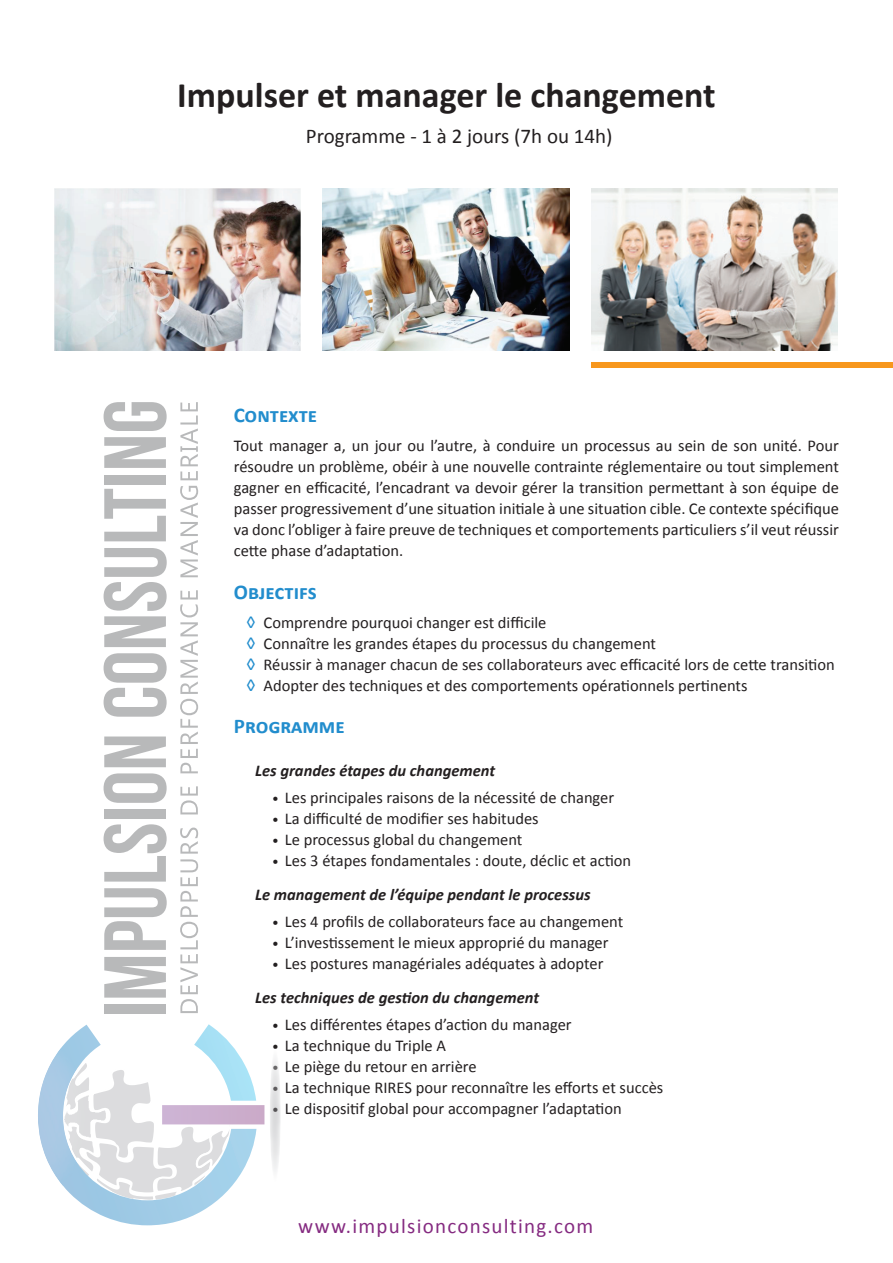
<style>
.page{position:relative;width:893px;height:1263px;background:#fff}
.page>*{position:absolute;margin:0;border:0;box-sizing:border-box;transform-origin:0 0}
.t1{font:700 36px "Calibri";color:#231f20}
.t2{font:21px "Calibri";letter-spacing:.06em;color:#852b81}
.t3{font:21px "Calibri";color:#231f20}
.t4{font:700 21px "Calibri";color:#228dcd}
.t5{font:16.5px/21px "Calibri";color:#231f20}
.t6{font:italic 700 16.5px "Calibri";color:#231f20}
.s1{font-size:18px;color:#228dcd}
.s2{font-size:13.5px}
.s3{font-weight:700;font-style:italic}
</style>
<div class="page">
<div style="left:104px;top:1004px;width:62px;height:10px;background:#b8b9ba"></div>
<svg style="left:104px;top:957px;width:62px;height:41px"></svg>
<svg style="left:104px;top:888px;width:63px;height:62px"></svg>
<svg style="left:104px;top:824px;width:63px;height:57px"></svg>
<div style="left:104px;top:809px;width:62px;height:10px;background:#b8b9ba"></div>
<svg style="left:104px;top:773px;width:63px;height:30px"></svg>
<svg style="left:104px;top:736px;width:62px;height:31px"></svg>
<svg style="left:104px;top:653px;width:63px;height:64px"></svg>
<svg style="left:104px;top:548px;width:63px;height:99px"></svg>
<svg style="left:104px;top:489px;width:62px;height:52px"></svg>
<div style="left:104px;top:475px;width:62px;height:10px;background:#b8b9ba"></div>
<svg style="left:104px;top:437px;width:62px;height:31px"></svg>
<svg style="left:104px;top:402px;width:63px;height:29px"></svg>
<svg style="left:180px;top:827px;width:18px;height:186px"></svg>
<svg style="left:180px;top:786px;width:18px;height:28px"></svg>
<svg style="left:180px;top:590px;width:18px;height:183px"></svg>
<svg style="left:180px;top:486px;width:18px;height:91px"></svg>
<svg style="left:180px;top:402px;width:18px;height:78px"></svg>
<img style="left:270px;top:1059px;width:11px;height:113px">
<svg style="left:63px;top:1024px;width:201px;height:201px"></svg>
<img style="left:38px;top:1047px;width:39px;height:139px">
<img style="left:63px;top:1093px;width:44px;height:45px">
<img style="left:54px;top:188px;width:247px;height:162px">
<img style="left:323px;top:188px;width:246px;height:162px">
<img style="left:591px;top:188px;width:247px;height:162px">
<div style="left:591px;top:362px;width:302px;height:6px;background:#f7971d"></div>
<h1 class="t1" style="left:177px;top:72px;width:540px">Impulser et manager le changement</h1>
<p class="t3" style="left:306px;top:123px;width:308px">Programme - 1 à 2 jours (7h ou 14h)</p>
<p class="t4" style="left:234px;top:402px;width:85px">Contexte</p>
<p class="t5" style="left:234px;top:435px;width:607px;text-align:justify">Tout manager a, un jour ou l’autre, à conduire un processus au sein de son unité. Pour résoudre un problème, obéir à une nouvelle contrainte réglementaire ou tout simplement gagner en efficacité, l’encadrant va devoir gérer la transition permettant à son équipe de passer progressivement d’une situation initiale à une situation cible. Ce contexte spécifique va donc l’obliger à faire preuve de techniques et comportements particuliers s’il veut réussir cette phase d’adaptation.</p>
<p class="t4" style="left:234px;top:578px;width:84px">Objectifs</p>
<p class="t5" style="left:247px;top:612px;width:590px"><span class="s1">◊</span> Comprendre pourquoi changer est difficile<br><span class="s1">◊</span> Connaître les grandes étapes du processus du changement<br><span class="s1">◊</span> Réussir à manager chacun de ses collaborateurs avec efficacité lors de cette transition <span class="s1">◊</span> Adopter des techniques et des comportements opérationnels pertinents</p>
<p class="t4" style="left:234px;top:713px;width:112px">Programme</p>
<p class="t6" style="left:255px;top:760px;width:242px">Les grandes étapes du changement</p>
<p class="t5" style="left:272px;top:787px;width:344px"><span class="s2">•</span> Les principales raisons de la nécessité de changer</p>
<p class="t5" style="left:272px;top:808px;width:268px"><span class="s2">•</span> La difficulté de modifier ses habitudes</p>
<p class="t5" style="left:272px;top:829px;width:252px"><span class="s2">•</span> Le processus global du changement</p>
<p class="t5" style="left:255px;top:844px;width:378px;line-height:33.8px;text-indent:17px"><span class="s2">•</span> Les 3 étapes fondamentales : doute, déclic et action<br><span class="s3">Le management de l’équipe pendant le processus</span></p>
<p class="t5" style="left:272px;top:911px;width:353px"><span class="s2">•</span> Les 4 profils de collaborateurs face au changement</p>
<p class="t5" style="left:272px;top:932px;width:338px"><span class="s2">•</span> L’investissement le mieux approprié du manager</p>
<p class="t5" style="left:255px;top:947px;width:350px;line-height:33.8px;text-indent:17px"><span class="s2">•</span> Les postures managériales adéquates à adopter<br><span class="s3">Les techniques de gestion du changement</span></p>
<p class="t5" style="left:272px;top:1014px;width:301px"><span class="s2">•</span> Les différentes étapes d’action du manager</p>
<p class="t5" style="left:272px;top:1035px;width:175px"><span class="s2">•</span> La technique du Triple A</p>
<p class="t5" style="left:272px;top:1056px;width:206px"><span class="s2">•</span> Le piège du retour en arrière</p>
<p class="t5" style="left:272px;top:1077px;width:393px"><span class="s2">•</span> La technique RIRES pour reconnaître les efforts et succès</p>
<p class="t5" style="left:272px;top:1098px;width:351px"><span class="s2">•</span> Le dispositif global pour accompagner l’adaptation</p>
<p class="t2" style="left:298px;top:1213px;width:296px">www.impulsionconsulting.com</p>
</div>
